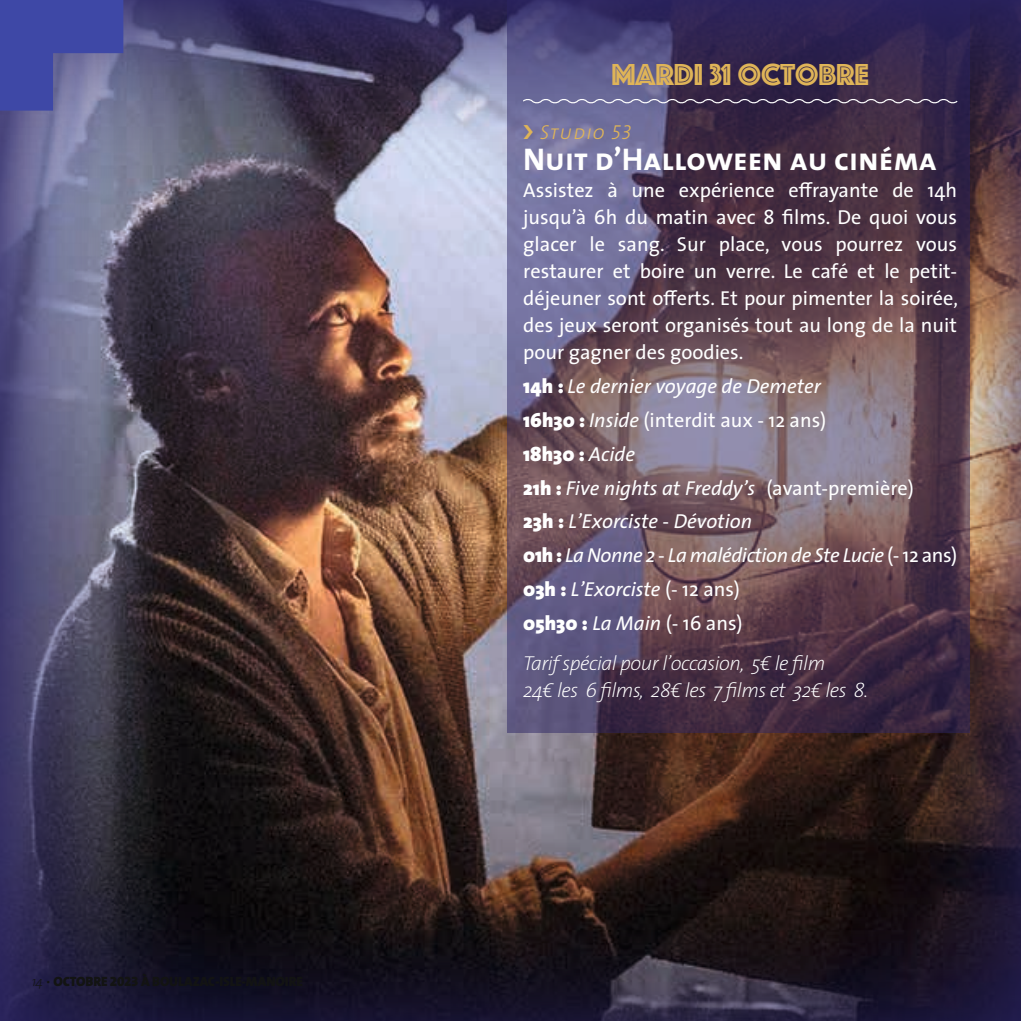
<style>
.page{position:relative;width:1021px;height:1021px;background:#fff}
.page>*{position:absolute;margin:0;border:0;box-sizing:border-box;transform-origin:0 0}
.t1{font:31.5px "The Sans Bold Caps";color:#fff}
.t2{font:31.5px "Phosphate Inline";color:#dfb458}
.t3{font:20.25px/27px "The Sans";color:#fff;text-align:justify}
.t4{font:italic 20.25px/33.8px "The Sans";color:#fff}
.t5{font:italic 200 20.25px/27px "The Sans";letter-spacing:-.025em;color:#fff}
.t6{font:20.25px "The Sans Light Italic Caps";letter-spacing:.05em;color:#dfb458}
.s1{font-weight:900;font-style:normal}
.s2{font-style:normal}
</style>
<div class="page">
<img style="left:0;top:0;width:1020px;height:1020px">
<svg style="left:0;top:0;width:123px;height:111px;background:#4f56a5"></svg>
<svg style="left:507px;top:0;width:462px;height:733px;background:#5c4961"></svg>
<svg style="left:521px;top:97px;width:437px;height:8px;background:#645b7a"></svg>
<svg style="left:524px;top:125px;width:9px;height:14px"></svg>
<h1 class="t2" style="left:611px;top:52px;width:259px">MARDI 31 OCTOBRE</h1>
<p class="t6" style="left:540px;top:121px;width:93px">Studio 53</p>
<h1 class="t1" style="left:523px;top:133px;width:415px">Nuit d’Halloween au cinéma</h1>
<p class="t3" style="left:523px;top:176px;width:436px">Assistez à une expérience effrayante de 14h jusqu’à 6h du matin avec 8 films. De quoi vous glacer le sang. Sur place, vous pourrez vous restaurer et boire un verre. Le café et le petit&shy;déjeuner sont offerts. Et pour pimenter la soirée, des jeux seront organisés tout au long de la nuit pour gagner des goodies.</p>
<p class="t4" style="left:523px;top:369px;width:435px"><span class="s1">14h :</span> Le dernier voyage de Demeter<br><span class="s1">16h30 :</span> Inside <span class="s2">(interdit aux - 12 ans)<br></span><span class="s1">18h30 :</span> Acide<br><span class="s1">21h :</span> Five nights at Freddy’s <span class="s2">(avant-première)<br></span><span class="s1">23h :</span> L’Exorciste - Dévotion<br><span class="s1">01h :</span> La Nonne 2 - La malédiction de Ste Lucie <span class="s2">(- 12 ans)<br></span><span class="s1">03h :</span> L’Exorciste <span class="s2">(- 12 ans)<br></span><span class="s1">05h30 :</span> La Main <span class="s2">(- 16 ans)</span></p>
<p class="t5" style="left:523px;top:649px;width:346px">Tarif spécial pour l’occasion, 5€ le film<br>24€ les 6 films, 28€ les 7 films et 32€ les 8.</p>
</div>
